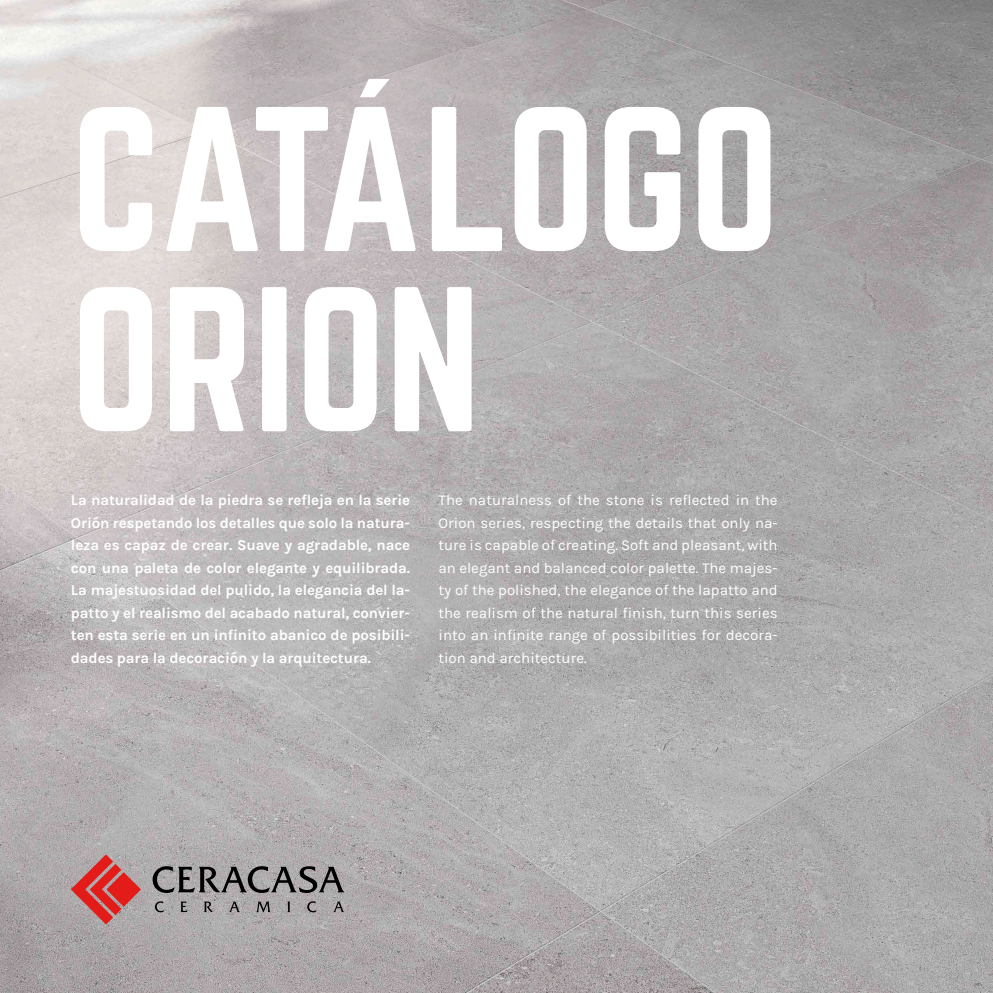
<style>
.page{position:relative;width:993px;height:993px;background:#fff}
.page>*{position:absolute;margin:0;border:0;box-sizing:border-box;transform-origin:0 0}
.t1{font:180px/180px "Norwester";color:#fff}
.t2{font:700 15px/22.5px "Karla";letter-spacing:-.01em;color:#fff;text-align:justify}
.t3{font:15px/22.5px "Karla";color:#fff;text-align:justify}
</style>
<div class="page">
<img style="left:0;top:0;width:992px;height:992px">
<svg style="left:360px;top:79px;width:29px;height:18px"></svg>
<svg style="left:71px;top:854px;width:70px;height:70px"></svg>
<svg style="left:333px;top:901px;width:11px;height:10px"></svg>
<svg style="left:307px;top:901px;width:9px;height:11px"></svg>
<svg style="left:155px;top:901px;width:9px;height:11px"></svg>
<svg style="left:180px;top:901px;width:7px;height:10px"></svg>
<svg style="left:204px;top:901px;width:9px;height:10px"></svg>
<svg style="left:229px;top:901px;width:11px;height:10px"></svg>
<svg style="left:256px;top:901px;width:14px;height:10px"></svg>
<svg style="left:287px;top:901px;width:3px;height:10px"></svg>
<svg style="left:152px;top:865px;width:192px;height:27px"></svg>
<h1 class="t1" style="left:71px;top:96px;width:709px">CATALOGO<br>ORION</h1>
<p class="t2" style="left:71px;top:488px;width:340px">La naturalidad de la piedra se refleja en la serie Orión respetando los detalles que solo la natura&shy;leza es capaz de crear. Suave y agradable, nace con una paleta de color elegante y equilibrada.<br>La majestuosidad del pulido, la elegancia del la&shy;patto y el realismo del acabado natural, convier&shy;ten esta serie en un infinito abanico de posibili&shy;dades para la decoración y la arquitectura.</p>
<p class="t3" style="left:438px;top:489px;width:340px">The naturalness of the stone is reflected in the Orion series, respecting the details that only na&shy;ture is capable of creating. Soft and pleasant, with an elegant and balanced color palette. The majes&shy;ty of the polished, the elegance of the lapatto and the realism of the natural finish, turn this series into an infinite range of possibilities for decora&shy;tion and architecture.</p>
</div>
